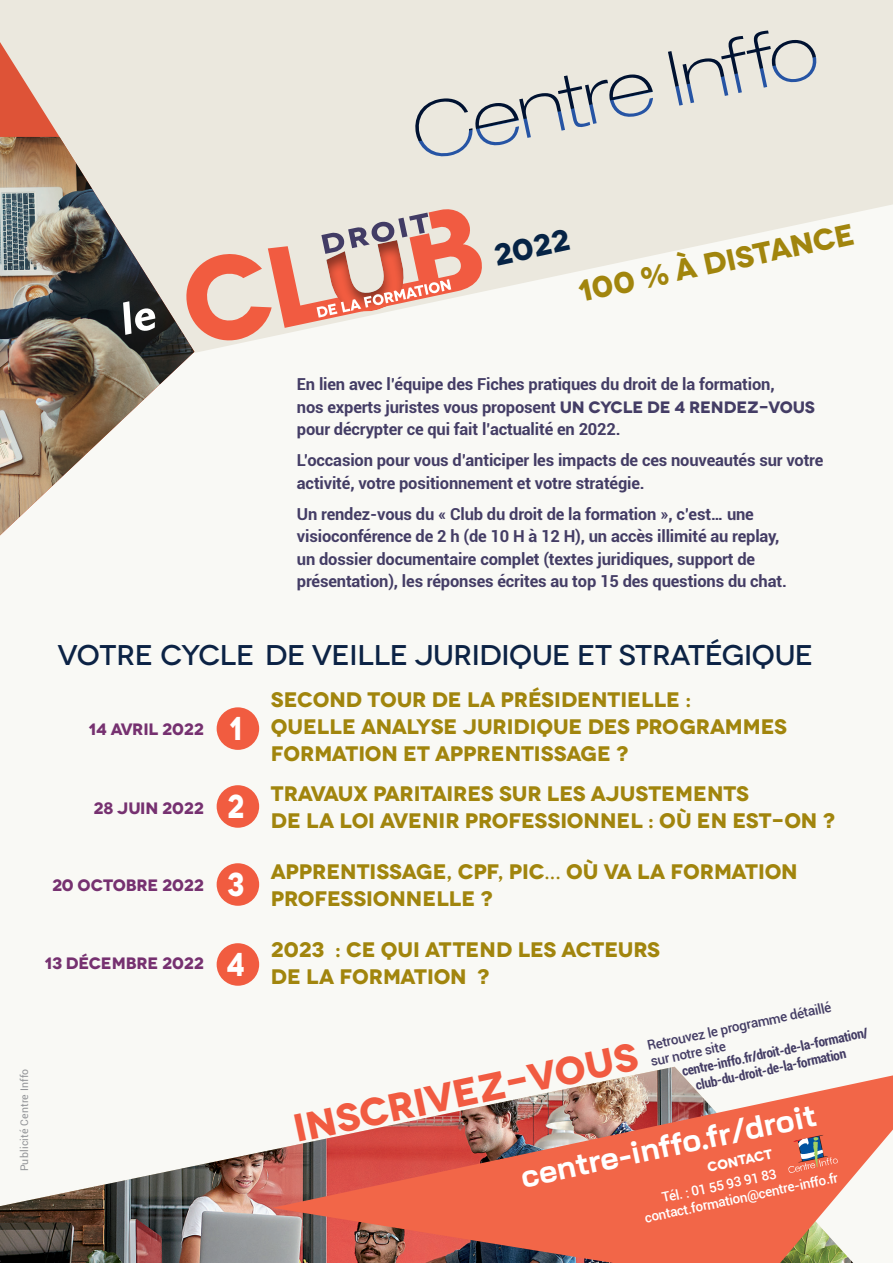
<style>
.page{position:relative;width:893px;height:1263px;background:#fff}
.page>*{position:absolute;margin:0;border:0;box-sizing:border-box;transform-origin:0 0}
.t1{font:700 39px "Novecentowide";color:#f15b41}
.t2{font:700 33px "Novecentowide";color:#fff;scale:.85 1}
.t3{font:700 31.5px "Bai Jamjuree";color:#fff}
.Ev_Texte_Courant{font:700 30px "Novecentowide";color:#a1850d}
.Ev_Texte_Courant-2{font:700 30px "Novecentowide";color:#062345}
.Ev_Texte_Courant-3{font:500 28.5px "Novecentowide";letter-spacing:-.01em;color:#0c2345}
.t4{font:700 21px/27px "Novecentowide";color:#a1850d}
.Ev_Texte_Courant-4{font:700 16.5px/22.5px "Roboto";letter-spacing:-.01em;color:#443d65}
.t5{font:700 16.5px "Novecentowide";letter-spacing:-.01em;color:#763170}
.t6{font:700 condensed 13.5px "Roboto";color:#443d65}
.Ev_Texte_Courant-5{font:500 13.5px "Roboto";color:#fff}
.t7{font:500 13.5px "Roboto";color:#443d65}
.Ev_Texte_Courant-6{font:700 13.5px "Novecentowide";color:#fff}
.CHAPITRE_TITRE{font:10.5px "Roboto";letter-spacing:.02em;color:#939598}
.s1{font-family:"Novecentowide"}
</style>
<div class="page">
<div style="left:0;top:44px;width:893px;height:1219px;background:#f9f9f5"></div>
<img style="left:0;top:1067px;width:682px;height:196px">
<img style="left:272px;top:1075px;width:621px;height:188px">
<svg style="left:788px;top:1135px;width:50px;height:38px;background:#ca7667"></svg>
<svg style="left:0;top:0;width:893px;height:353px;fill:#ebe8de"></svg>
<svg style="left:413px;top:31px;width:405px;height:128px;background:#dad9d4"></svg>
<svg style="left:0;top:4px;width:194px;height:133px;background:#e9d7cb"></svg>
<img style="left:0;top:137px;width:194px;height:399px">
<svg style="left:123px;top:301px;width:32px;height:34px"></svg>
<svg style="left:182px;top:207px;width:302px;height:137px"></svg>
<div style="left:217px;top:707px;width:42px;height:43px;background:#f15c40;border-radius:50%"></div>
<div style="left:217px;top:785px;width:42px;height:43px;background:#f15c40;border-radius:50%"></div>
<div style="left:217px;top:863px;width:42px;height:43px;background:#f15c40;border-radius:50%"></div>
<div style="left:217px;top:943px;width:42px;height:43px;background:#f15c40;border-radius:50%"></div>
<p class="Ev_Texte_Courant" style="left:574px;top:273px;width:284px;rotate:-12deg">100 % À DISTANCE</p>
<p class="Ev_Texte_Courant-2" style="left:490px;top:237px;width:78px;rotate:-12deg">2022</p>
<p class="Ev_Texte_Courant-4" style="left:297px;top:372px;width:520px">En lien avec l’équipe des Fiches pratiques du droit de la formation,<br>nos experts juristes vous proposent <span class="s1">UN CYCLE DE 4 RENDEZ-VOUS </span>pour décrypter ce qui fait l’actualité en 2022.</p>
<p class="Ev_Texte_Courant-4" style="left:297px;top:448px;width:528px">L’occasion pour vous d’anticiper les impacts de ces nouveautés sur votre activité, votre positionnement et votre stratégie.</p>
<p class="Ev_Texte_Courant-4" style="left:297px;top:502px;width:491px">Un rendez-vous du « Club du droit de la formation », c’est… une visioconférence de 2 h (de 10 H à 12 H), un accès illimité au replay, un dossier documentaire complet (textes juridiques, support de présentation), les réponses écrites au top 15 des questions du chat.</p>
<p class="CHAPITRE_TITRE" style="left:17px;top:1171px;width:104px;rotate:-90deg">Publicité Centre Inffo</p>
<p class="Ev_Texte_Courant-3" style="left:57px;top:637px;width:757px">VOTRE CYCLE DE VEILLE JURIDIQUE ET STRAtégique</p>
<p class="t5" style="left:88px;top:719px;width:117px">14 AVRIL 2022</p>
<p class="t2" style="left:229px;top:708px;width:17px">1</p>
<p class="t5" style="left:94px;top:797px;width:112px">28 JUIN 2022</p>
<p class="t2" style="left:227px;top:785px;width:22px">2</p>
<p class="t5" style="left:52px;top:875px;width:153px">20 OCTOBRE 2022</p>
<p class="t2" style="left:227px;top:863px;width:22px">3</p>
<p class="t5" style="left:44px;top:953px;width:161px">13 DÉCEMBRE 2022</p>
<p class="t2" style="left:227px;top:943px;width:23px">4</p>
<p class="t4" style="left:271px;top:687px;width:518px">SECOND TOUR DE LA PRÉSIDENTIELLE :<br>QUELLE ANALYSE JURIDIQUE DES PROGRAMMES<br>FORMATION ET APPRENTISSAGE ?</p>
<p class="t4" style="left:271px;top:780px;width:566px">TRAVAUX PARITAIRES SUR LES AJUSTEMENTS<br>DE LA LOI AVENIR PROFESSIONNEL : OÙ EN EST-ON ?</p>
<p class="t4" style="left:271px;top:858px;width:528px">APPRENTISSAGE, CPF, PIC… OÙ VA LA FORMATION<br>PROFESSIONNELLE ?</p>
<p class="t4" style="left:271px;top:936px;width:391px">2023 : CE QUI ATTEND LES ACTEURS</p>
<p class="t4" style="left:271px;top:963px;width:220px">DE LA FORMATION ?</p>
<p class="t7" style="left:646px;top:1036px;width:189px;rotate:-12deg">Retrouvez le programme détaillé</p>
<p class="t6" style="left:680px;top:1062px;width:191px;rotate:-12deg">centre-inffo.fr/droit-de-la-formation/</p>
<p class="t1" style="left:289px;top:1105px;width:353px;rotate:-12deg">INSCRIVEZ-VOUS</p>
<p class="t7" style="left:649px;top:1052px;width:78px;rotate:-12deg">sur notre site</p>
<p class="t6" style="left:694px;top:1076px;width:155px;rotate:-12deg">club-du-droit-de-la-formation</p>
<p class="t3" style="left:517px;top:1159px;width:303px;rotate:-12deg">centre-inffo.fr/droit</p>
<p class="Ev_Texte_Courant-6" style="left:706px;top:1159px;width:68px;rotate:-12deg">CONTACT</p>
<p class="Ev_Texte_Courant-5" style="left:660px;top:1188px;width:118px;rotate:-12deg">Tél. : 01 55 93 91 83</p>
<p class="Ev_Texte_Courant-5" style="left:643px;top:1209px;width:199px;rotate:-12deg">contact.formation@centre-inffo.fr</p>
</div>
